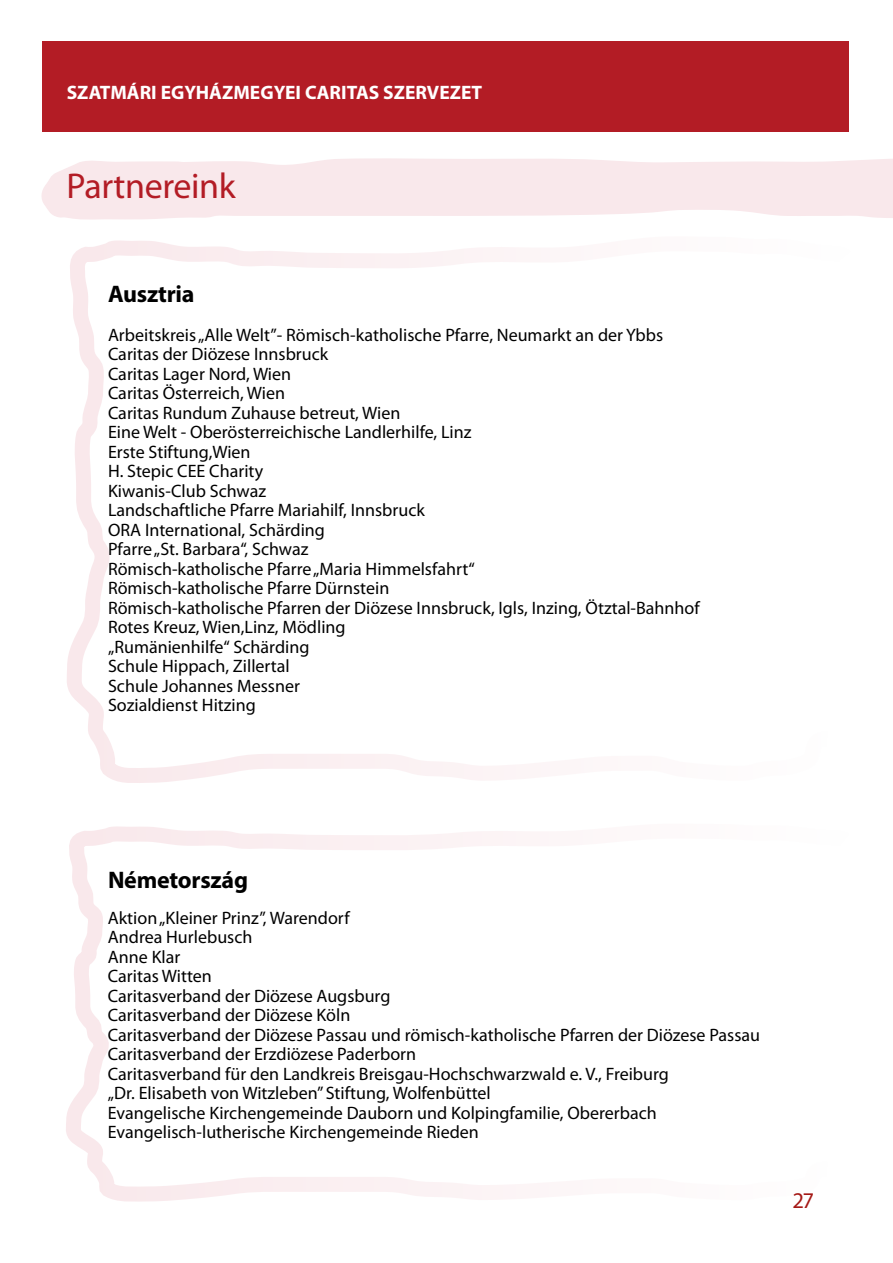
<style>
.page{position:relative;width:893px;height:1263px;background:#fff}
.page>*{position:absolute;margin:0;border:0;box-sizing:border-box;transform-origin:0 0}
.t1{font:36px "Myriad Pro";letter-spacing:-.01em;color:#b31c25}
.t2{font:700 24px "Myriad Pro";letter-spacing:-.01em;color:#000}
.t3{font:22.5px "Myriad Pro";color:#a51916}
.t4{font:700 19.5px "Myriad Pro";color:#fff}
.t5{font:18px/19.5px "Myriad Pro";color:#000}
</style>
<div class="page">
<svg style="left:66px;top:826px;width:450px;height:376px"></svg>
<svg style="left:67px;top:240px;width:449px;height:543px"></svg>
<div style="left:43px;top:40px;width:806px;height:91px;background:#b31c25"></div>
<svg style="left:41px;top:158px;width:852px;height:62px;background:#f9eaed"></svg>
<p class="t4" style="left:67px;top:80px;width:417px">SZATMÁRI EGYHÁZMEGYEI CARITAS SZERVEZET</p>
<h1 class="t1" style="left:66px;top:164px;width:171px">Partnereink</h1>
<h2 class="t2" style="left:108px;top:278px;width:88px">Ausztria</h2>
<p class="t5" style="left:108px;top:325px;width:593px">Arbeitskreis „Alle Welt”- Römisch-katholische Pfarre, Neumarkt an der Ybbs Caritas der Diözese Innsbruck<br>Caritas Lager Nord, Wien<br>Caritas Österreich, Wien<br>Caritas Rundum Zuhause betreut, Wien<br>Eine Welt - Oberösterreichische Landlerhilfe, Linz<br>Erste Stiftung,Wien<br>H. Stepic CEE Charity<br>Kiwanis-Club Schwaz<br>Landschaftliche Pfarre Mariahilf, Innsbruck<br>ORA International, Schärding<br>Pfarre „St. Barbara“, Schwaz<br>Römisch-katholische Pfarre „Maria Himmelsfahrt“<br>Römisch-katholische Pfarre Dürnstein<br>Römisch-katholische Pfarren der Diözese Innsbruck, Igls, Inzing, Ötztal-Bahnhof Rotes Kreuz, Wien,Linz, Mödling<br>„Rumänienhilfe“ Schärding<br>Schule Hippach, Zillertal<br>Schule Johannes Messner<br>Sozialdienst Hitzing</p>
<h2 class="t2" style="left:108px;top:864px;width:142px">Németország</h2>
<p class="t5" style="left:108px;top:908px;width:654px">Aktion „Kleiner Prinz”, Warendorf<br>Andrea Hurlebusch<br>Anne Klar<br>Caritas Witten<br>Caritasverband der Diözese Augsburg<br>Caritasverband der Diözese Köln<br>Caritasverband der Diözese Passau und römisch-katholische Pfarren der Diözese Passau Caritasverband der Erzdiözese Paderborn<br>Caritasverband für den Landkreis Breisgau-Hochschwarzwald e. V., Freiburg<br>„Dr. Elisabeth von Witzleben” Stiftung, Wolfenbüttel<br>Evangelische Kirchengemeinde Dauborn und Kolpingfamilie, Obererbach Evangelisch-lutherische Kirchengemeinde Rieden</p>
<p class="t3" style="left:794px;top:1186px;width:21px">27</p>
</div>
